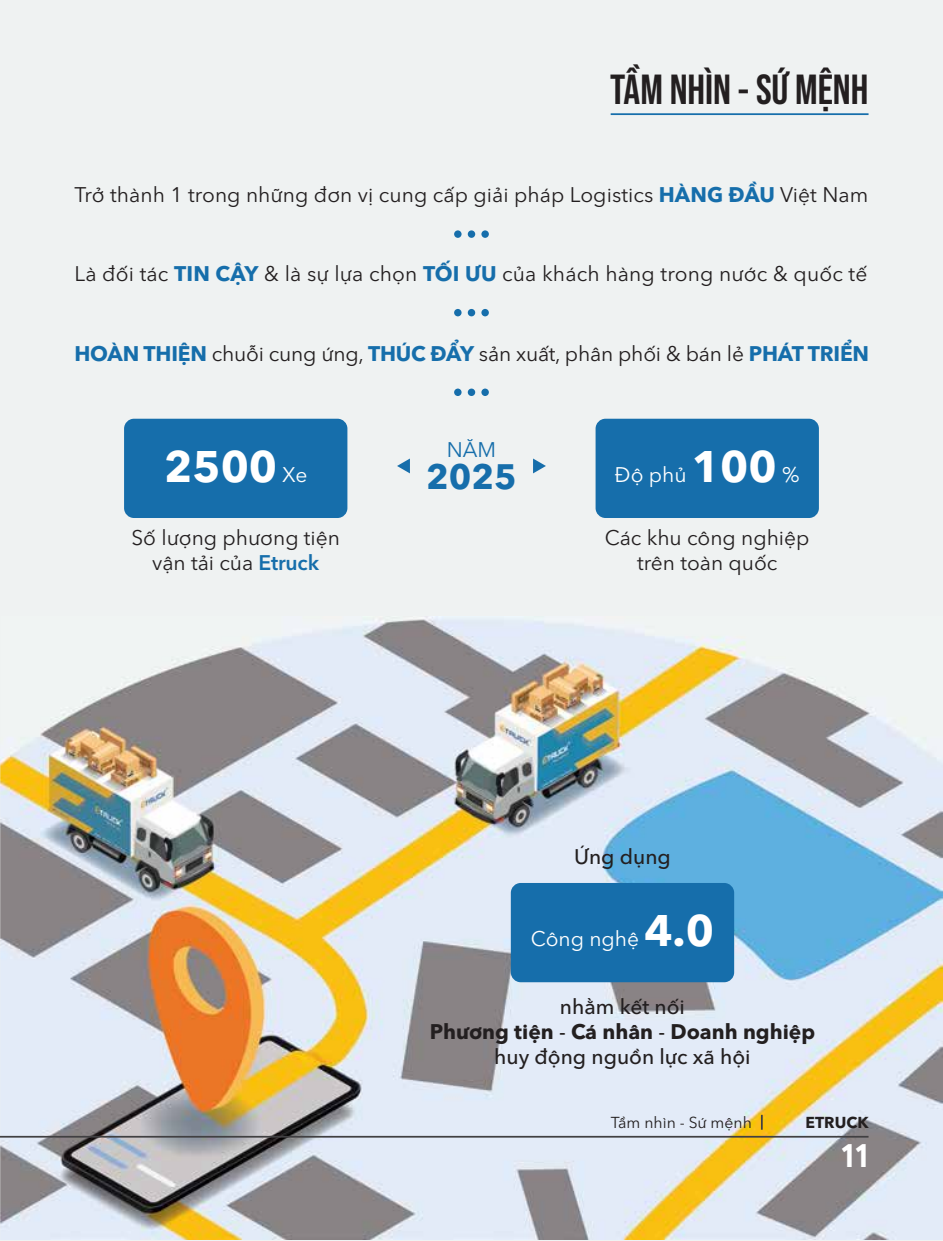
<style>
.page{position:relative;width:943px;height:1241px;background:#fff}
.page>*{position:absolute;margin:0;border:0;box-sizing:border-box;transform-origin:0 0}
.t1{font:700 43.75px "SVN Avenir Next";color:#fff}
.t2{font:42px "SVN Bebas Neue Pro Bold";color:#231f20}
.t3{font:700 35px "SVN Avenir Next";color:#166eab}
.t4{font:900 31.5px "Google Sans";color:#fff}
.t5{font:21px/25.2px "SVN Avenir Next";color:#231f20;text-align:center}
.t6{font:500 21px/25.2px "SVN Avenir Next";color:#231f20;text-align:center}
.t7{font:21px "SVN Avenir Next";color:#fff}
.t8{font:21px "SVN Avenir Next";color:#166eab}
.t9{font:15.75px "SVN Avenir Next";color:#231f20}
.t10{font:700 15.75px "SVN Avenir Next";color:#231f20}
.s1{font-weight:700;color:#166eab}
.s2{font-weight:400;font-size:21px}
.s3{font-weight:600;color:#166eab}
.s4{font-weight:700;font-size:43.75px}
.s5{font-weight:700}
</style>
<div class="page">
<div style="left:0;top:0;width:943px;height:1240px;background:#eff2f2"></div>
<img style="left:0;top:616px;width:943px;height:623px">
<div style="left:454px;top:230px;width:7px;height:8px;background:#166eab;border-radius:50%"></div>
<div style="left:468px;top:230px;width:7px;height:8px;background:#166eab;border-radius:50%"></div>
<div style="left:481px;top:230px;width:8px;height:8px;background:#166eab;border-radius:50%"></div>
<div style="left:454px;top:309px;width:7px;height:7px;background:#166eab;border-radius:50%"></div>
<div style="left:468px;top:309px;width:7px;height:7px;background:#166eab;border-radius:50%"></div>
<div style="left:481px;top:309px;width:8px;height:7px;background:#166eab;border-radius:50%"></div>
<div style="left:454px;top:388px;width:7px;height:8px;background:#166eab;border-radius:50%"></div>
<div style="left:468px;top:388px;width:7px;height:8px;background:#166eab;border-radius:50%"></div>
<div style="left:481px;top:388px;width:8px;height:8px;background:#166eab;border-radius:50%"></div>
<div style="left:595px;top:418px;width:224px;height:100px;background:#166eab;border-radius:10px"></div>
<div style="left:124px;top:418px;width:223px;height:100px;background:#166eab;border-radius:10px"></div>
<div style="left:511px;top:882px;width:223px;height:100px;background:#166eab;border-radius:10px"></div>
<svg style="left:397px;top:458px;width:13px;height:15px"></svg>
<svg style="left:533px;top:458px;width:13px;height:15px"></svg>
<svg style="left:761px;top:1114px;width:1px;height:15px"></svg>
<hr style="left:0;top:1135px;width:868px;height:2px;background:#414042">
<hr style="left:610px;top:113px;width:258px;height:2px;background:#166eab">
<h2 class="t2" style="left:610px;top:61px;width:260px">TẦM NHÌN - SỨ MỆNH</h2>
<p class="t5" style="left:74px;top:181px;width:795px">Trở thành 1 trong những đơn vị cung cấp giải pháp Logistics <span class="s1">HÀNG ĐẦU</span> Việt Nam</p>
<p class="t5" style="left:74px;top:260px;width:794px">Là đối tác <span class="s1">TIN CẬY</span> &amp; là sự lựa chọn <span class="s1">TỐI ƯU</span> của khách hàng trong nước &amp; quốc tế</p>
<p class="t5" style="left:74px;top:339px;width:796px"><span class="s1">HOÀN THIỆN</span> chuỗi cung ứng, <span class="s1">THÚC ĐẨY</span> sản xuất, phân phối &amp; bán lẻ <span class="s1">PHÁT TRIỂN</span></p>
<h1 class="t1" style="left:164px;top:435px;width:145px">2500 <span class="s2">Xe</span></h1>
<p class="t5" style="left:131px;top:523px;width:210px">Số lượng phương tiện vận tải của <span class="s3">Etruck</span></p>
<p class="t8" style="left:447px;top:435px;width:51px">NĂM</p>
<h3 class="t3" style="left:426px;top:451px;width:92px">2025</h3>
<p class="t7" style="left:615px;top:459px;width:186px">Độ phủ <span class="s4">100</span> %</p>
<p class="t5" style="left:605px;top:523px;width:206px">Các khu công nghiệp trên toàn quốc</p>
<p class="t6" style="left:574px;top:843px;width:98px">Ứng dụng</p>
<p class="t7" style="left:531px;top:923px;width:185px">Công nghệ <span class="s4">4.0</span></p>
<p class="t6" style="left:430px;top:992px;width:387px">nhằm kết nối<br><span class="s5">Phương tiện</span> - <span class="s5">Cá nhân</span> - <span class="s5">Doanh nghiệp </span>huy động nguồn lực xã hội</p>
<p class="t9" style="left:610px;top:1111px;width:143px">Tầm nhìn - Sứ mệnh</p>
<p class="t10" style="left:805px;top:1110px;width:64px">ETRUCK</p>
<h3 class="t4" style="left:840px;top:1132px;width:30px">11</h3>
</div>
